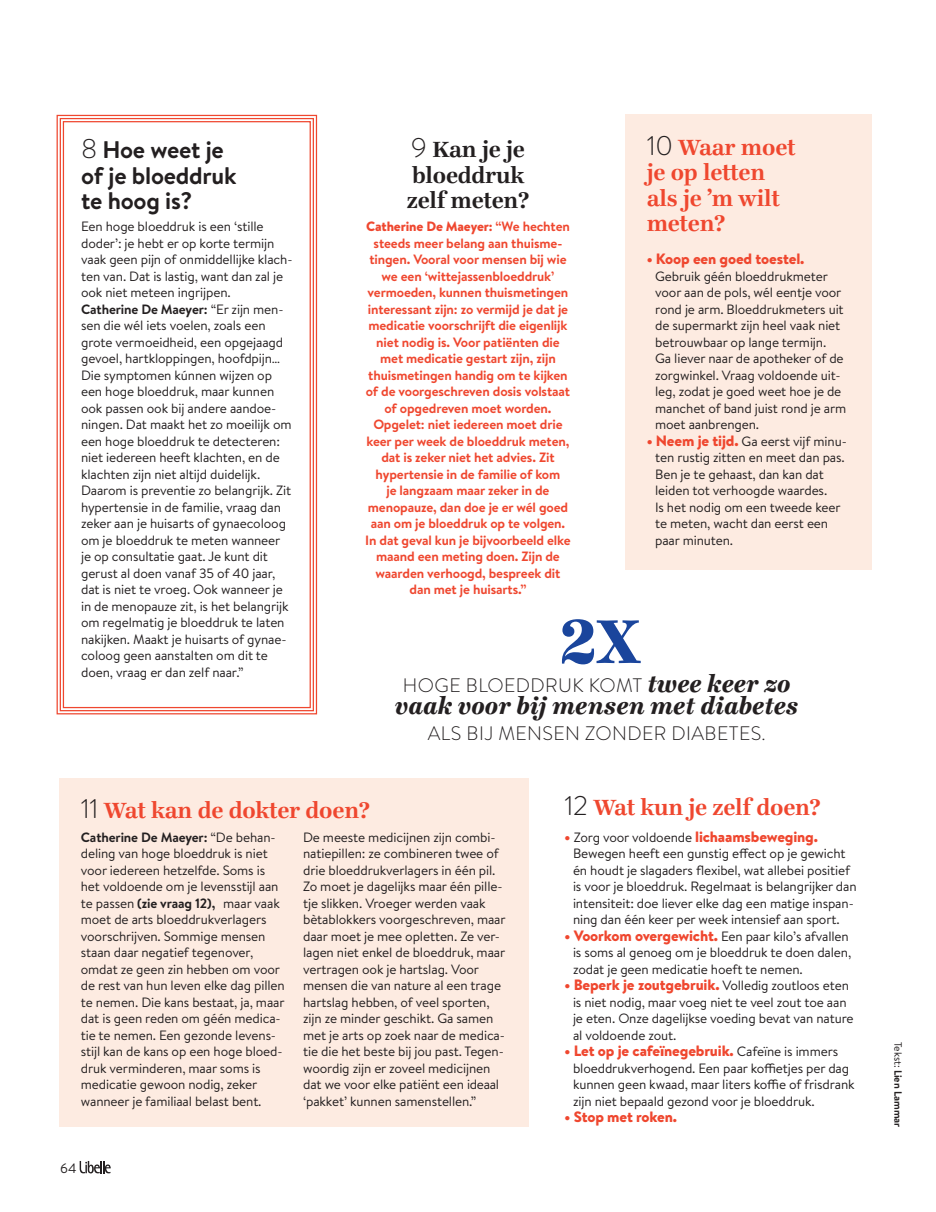
<style>
.page{position:relative;width:936px;height:1212px;background:#fff}
.page>*{position:absolute;margin:0;border:0;box-sizing:border-box;transform-origin:0 0}
.t1{font:800 67.5px "Ingeborg";color:#1a459c}
.t2{font:italic 800 25.5px "Ingeborg";color:#231f20}
.t3{font:700 24px/25.5px "Ingeborg";letter-spacing:-.01em;color:#ef472f}
.t4{font:700 24px/25.5px "Brandon Text";letter-spacing:-.01em;color:#231f20}
.t5{font:700 24px/25.5px "Ingeborg";letter-spacing:-.01em;color:#231f20}
.t6{font:300 19.5px "Brandon Text";letter-spacing:.02em;color:#231f20}
.t7{font:900 15px "Brandon Text";letter-spacing:-.01em;color:#ef472f}
.t8{font:13.5px/16.5px "Brandon Text";letter-spacing:-.01em;color:#231f20}
.t9{font:700 13.5px/16.5px "Brandon Text";letter-spacing:-.01em;color:#ef472f;text-align:center}
.t10{font:700 10.5px "Brandon Text";letter-spacing:-.01em;color:#231f20}
.s1{font-weight:300;font-size:27px}
.s2{font-weight:700}
.s3{font-family:"Brandon Text";font-weight:300;font-size:27px}
.s4{font-weight:900}
.s5{font-family:"Brandon Text";font-weight:300;font-size:27px;color:#231f20}
.s6{font-weight:900;font-size:15px;color:#ef472f}
.s7{font-family:"Ingeborg";font-weight:800;font-style:italic;font-size:25.5px}
.s8{font-weight:400;font-size:13.5px;color:#231f20}
.s9{font-weight:400}
</style>
<div class="page">
<svg style="left:80px;top:1161px;width:31px;height:12px"></svg>
<div style="left:625px;top:115px;width:247px;height:455px;background:#fdebe1"></div>
<div style="left:60px;top:778px;width:468px;height:349px;background:#fdebe1"></div>
<svg style="left:56px;top:114px;width:262px;height:601px"></svg>
<div style="left:60px;top:118px;width:254px;height:593px;border:1px solid #ef472f"></div>
<div style="left:63px;top:121px;width:248px;height:587px;border:1px solid #ef472f"></div>
<h3 class="t4" style="left:81px;top:137px;width:157px"><span class="s1">8</span> Hoe weet je of je bloeddruk te hoog is?</h3>
<p class="t8" style="left:81px;top:218px;width:213px">Een hoge bloeddruk is een ‘stille doder’: je hebt er op korte termijn vaak geen pijn of onmiddellijke klach&shy;ten van. Dat is lastig, want dan zal je ook niet meteen ingrijpen.<br><span class="s2">Catherine De Maeyer:</span> “Er zijn men&shy;sen die wél iets voelen, zoals een grote vermoeidheid, een opgejaagd gevoel, hartkloppingen, hoofdpijn… Die symptomen kúnnen wijzen op een hoge bloeddruk, maar kunnen ook passen ook bij andere aandoe&shy;ningen. Dat maakt het zo moeilijk om een hoge bloeddruk te detecteren: niet iedereen heeft klachten, en de klachten zijn niet altijd duidelijk.<br>Daarom is preventie zo belangrijk. Zit hypertensie in de familie, vraag dan zeker aan je huisarts of gynaecoloog om je bloeddruk te meten wanneer je op consultatie gaat. Je kunt dit gerust al doen vanaf 35 of 40 jaar, dat is niet te vroeg. Ook wanneer je in de menopauze zit, is het belangrijk om regelmatig je bloeddruk te laten nakijken. Maakt je huisarts of gynae&shy;coloog geen aanstalten om dit te doen, vraag er dan zelf naar.”</p>
<h3 class="t5" style="left:407px;top:137px;width:124px"><span class="s3">9</span> Kan je je bloeddruk zelf meten?</h3>
<p class="t9" style="left:365px;top:218px;width:207px"><span class="s4">Catherine De Maeyer:</span> “We hechten steeds meer belang aan thuisme&shy;tingen. Vooral voor mensen bij wie we een ‘wittejassenbloeddruk’ vermoeden, kunnen thuismetingen interessant zijn: zo vermijd je dat je medicatie voorschrijft die eigenlijk niet nodig is. Voor patiënten die met medicatie gestart zijn, zijn thuismetingen handig om te kijken of de voorgeschreven dosis volstaat of opgedreven moet worden.<br>Opgelet: niet iedereen moet drie keer per week de bloeddruk meten, dat is zeker niet het advies. Zit hypertensie in de familie of kom<br>je langzaam maar zeker in de menopauze, dan doe je er wél goed aan om je bloeddruk op te volgen.<br>In dat geval kun je bijvoorbeeld elke maand een meting doen. Zijn de waarden verhoogd, bespreek dit dan met je huisarts.”</p>
<h3 class="t3" style="left:646px;top:135px;width:150px"><span class="s5">10</span> Waar moet je op letten als je ’m wilt meten?</h3>
<p class="t7" style="left:646px;top:248px;width:159px">• Koop een goed toestel.</p>
<p class="t8" style="left:655px;top:267px;width:193px">Gebruik géén bloeddrukmeter voor aan de pols, wél eentje voor rond je arm. Bloeddrukmeters uit de supermarkt zijn heel vaak niet betrouwbaar op lange termijn.<br>Ga liever naar de apotheker of de zorgwinkel. Vraag voldoende uit&shy;leg, zodat je goed weet hoe je de manchet of band juist rond je arm moet aanbrengen.</p>
<p class="t8" style="left:655px;top:432px;width:193px;text-indent:-9px"><span class="s6">• Neem je tijd.</span> Ga eerst vijf minu&shy;ten rustig zitten en meet dan pas.<br>Ben je te gehaast, dan kan dat leiden tot verhoogde waardes.<br>Is het nodig om een tweede keer te meten, wacht dan eerst een paar minuten.</p>
<h1 class="t1" style="left:559px;top:599px;width:83px">2X</h1>
<h3 class="t6" style="left:403px;top:672px;width:389px">HOGE BLOEDDRUK KOMT <span class="s7">twee keer zo</span></h3>
<h2 class="t2" style="left:395px;top:690px;width:405px">vaak voor bij mensen met diabetes</h2>
<h3 class="t6" style="left:427px;top:720px;width:339px">ALS BIJ MENSEN ZONDER DIABETES.</h3>
<h3 class="t3" style="left:81px;top:798px;width:290px"><span class="s5">11</span> Wat kan de dokter doen?</h3>
<p class="t8" style="left:81px;top:828px;width:205px"><span class="s2">Catherine De Maeyer:</span> “De behan&shy;deling van hoge bloeddruk is niet voor iedereen hetzelfde. Soms is het voldoende om je levensstijl aan te passen <span class="s2">(zie vraag 12),</span> maar vaak moet de arts bloeddrukverlagers voorschrijven. Sommige mensen staan daar negatief tegenover, omdat ze geen zin hebben om voor de rest van hun leven elke dag pillen te nemen. Die kans bestaat, ja, maar dat is geen reden om géén medica&shy;tie te nemen. Een gezonde levens&shy;stijl kan de kans op een hoge bloed&shy;druk verminderen, maar soms is medicatie gewoon nodig, zeker wanneer je familiaal belast bent.</p>
<p class="t8" style="left:303px;top:828px;width:204px">De meeste medicijnen zijn combi&shy;natiepillen: ze combineren twee of drie bloeddrukverlagers in één pil.<br>Zo moet je dagelijks maar één pille&shy;tje slikken. Vroeger werden vaak bètablokkers voorgeschreven, maar daar moet je mee opletten. Ze ver&shy;lagen niet enkel de bloeddruk, maar vertragen ook je hartslag. Voor mensen die van nature al een trage hartslag hebben, of veel sporten, zijn ze minder geschikt. Ga samen met je arts op zoek naar de medica&shy;tie die het beste bij jou past. Tegen&shy;woordig zijn er zoveel medicijnen dat we voor elke patiënt een ideaal ‘pakket’ kunnen samenstellen.”</p>
<p class="t8" style="left:60px;top:1160px;width:18px">64</p>
<h3 class="t3" style="left:564px;top:795px;width:258px"><span class="s5">12</span> Wat kun je zelf doen?</h3>
<p class="t7" style="left:564px;top:826px;width:255px">• <span class="s8">Zorg voor voldoende</span> lichaamsbeweging.</p>
<p class="t8" style="left:573px;top:845px;width:285px">Bewegen heeft een gunstig effect op je gewicht én houdt je slagaders flexibel, wat allebei positief is voor je bloeddruk. Regelmaat is belangrijker dan intensiteit: doe liever elke dag een matige inspan&shy;ning dan één keer per week intensief aan sport.</p>
<p class="t8" style="left:573px;top:927px;width:280px;text-indent:-9px"><span class="s6">• Voorkom overgewicht.</span> Een paar kilo’s afvallen is soms al genoeg om je bloeddruk te doen dalen, zodat je geen medicatie hoeft te nemen.</p>
<p class="t7" style="left:564px;top:974px;width:286px">• Beperk je zoutgebruik. <span class="s8">Volledig zoutloos eten</span></p>
<p class="t8" style="left:573px;top:993px;width:282px">is niet nodig, maar voeg niet te veel zout toe aan je eten. Onze dagelijkse voeding bevat van nature al voldoende zout.</p>
<p class="t7" style="left:564px;top:1040px;width:275px">• Let op je cafeïnegebruik. <span class="s8">Cafeïne is immers</span></p>
<p class="t8" style="left:573px;top:1059px;width:283px">bloeddrukverhogend. Een paar koffietjes per dag kunnen geen kwaad, maar liters koffie of frisdrank zijn niet bepaald gezond voor je bloeddruk.</p>
<p class="t7" style="left:564px;top:1106px;width:114px">• Stop met roken.</p>
<p class="t10" style="left:905px;top:1042px;width:87px;rotate:90deg"><span class="s9">Tekst:</span> Lien Lammar</p>
</div>
